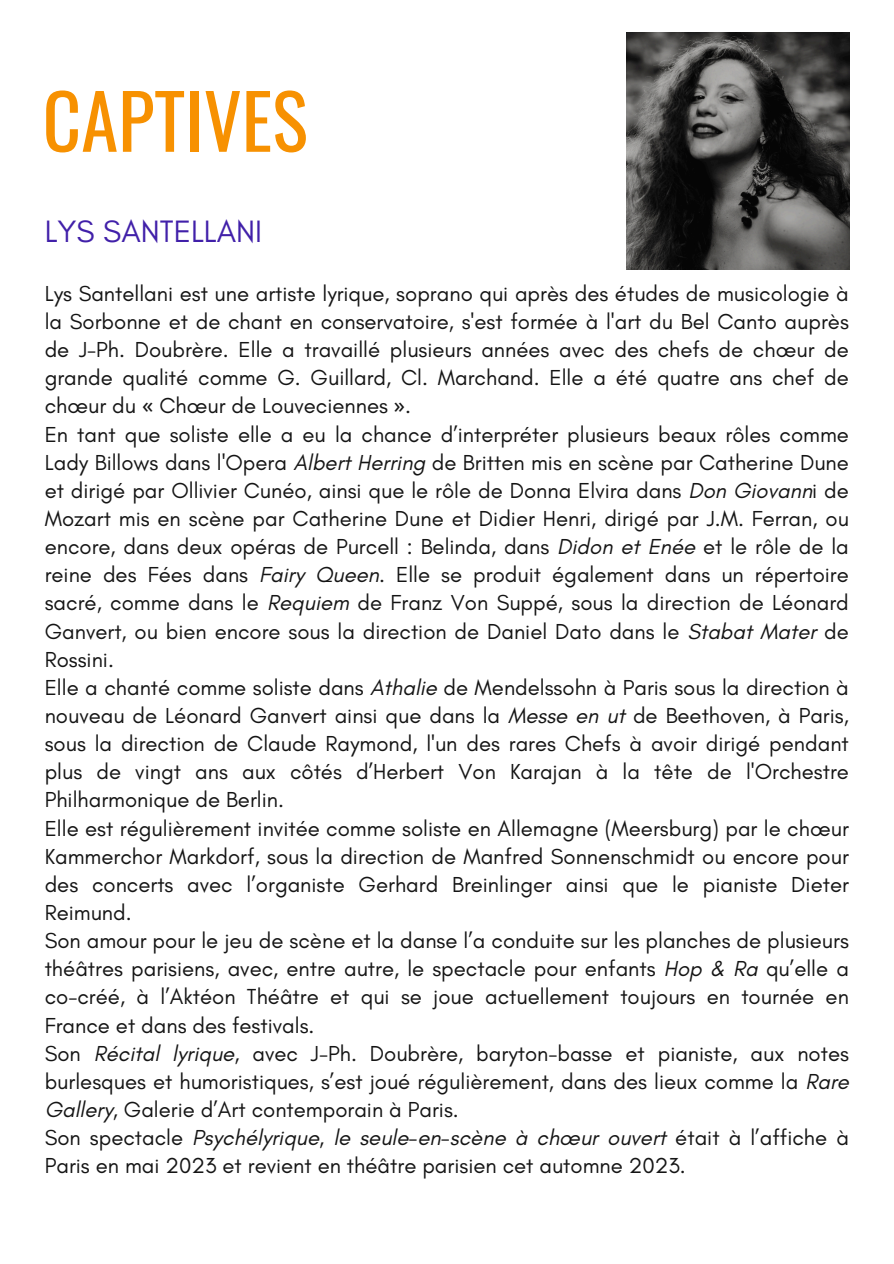
<style>
.page{position:relative;width:894px;height:1264px;background:#fff}
.page>*{position:absolute;margin:0;border:0;box-sizing:border-box;transform-origin:0 0}
.t1{font:75px "Oswald";color:#f79101}
.t2{font:31.5px "Glacial Indifference";color:#4120a9}
.t3{font:22.05px/28.2px "Glacial Indifference";color:#151515;text-align:justify}
.s1{font-family:"Noto Sans"}
.s2{font-style:italic}
</style>
<div class="page">
<img style="left:626px;top:32px;width:222px;height:238px">
<p class="t1" style="left:43px;top:62px;width:266px">CAPTIVES</p>
<p class="t2" style="left:45px;top:212px;width:219px">LYS SANTELLANI</p>
<h1 class="t3" style="left:45px;top:279px;width:805px">Lys Santellani est une artiste lyrique, soprano qui après des études de musicologie à la Sorbonne et de chant en conservatoire, s'est formée à l'art du Bel Canto auprès de J-Ph. Doubrère. Elle a travaillé plusieurs années avec des chefs de chœur de grande qualité comme G. Guillard, Cl. Marchand. Elle a été quatre ans chef de chœur du <span class="s1">«</span> Chœur de Louveciennes <span class="s1">»</span>.</h1>
<h2 class="t3" style="left:45px;top:420px;width:805px">En tant que soliste elle a eu la chance d’interpréter plusieurs beaux rôles comme Lady Billows dans l'Opera <span class="s2">Albert Herring</span> de Britten mis en scène par Catherine Dune et dirigé par Ollivier Cunéo, ainsi que le rôle de Donna Elvira dans <span class="s2">Don Giovann</span>i de Mozart mis en scène par Catherine Dune et Didier Henri, dirigé par J.M. Ferran, ou encore, dans deux opéras de Purcell : Belinda, dans <span class="s2">Didon et Enée</span> et le rôle de la reine des Fées dans <span class="s2">Fairy Queen</span>. Elle se produit également dans un répertoire sacré, comme dans le <span class="s2">Requiem</span> de Franz Von Suppé, sous la direction de Léonard Ganvert, ou bien encore sous la direction de Daniel Dato dans le <span class="s2">Stabat Mater</span> de Rossini.</h2>
<p class="t3" style="left:45px;top:673px;width:805px">Elle a chanté comme soliste dans <span class="s2">Athalie</span> de Mendelssohn à Paris sous la direction à nouveau de Léonard Ganvert ainsi que dans la <span class="s2">Messe en ut</span> de Beethoven, à Paris, sous la direction de Claude Raymond, l'un des rares Chefs à avoir dirigé pendant plus de vingt ans aux côtés d’Herbert Von Karajan à la tête de l'Orchestre Philharmonique de Berlin.</p>
<p class="t3" style="left:45px;top:813px;width:805px">Elle est régulièrement invitée comme soliste en Allemagne (Meersburg) par le chœur Kammerchor Markdorf, sous la direction de Manfred Sonnenschmidt ou encore pour des concerts avec l’organiste Gerhard Breinlinger ainsi que le pianiste Dieter Reimund.</p>
<p class="t3" style="left:45px;top:926px;width:805px">Son amour pour le jeu de scène et la danse l’a conduite sur les planches de plusieurs théâtres parisiens, avec, entre autre, le spectacle pour enfants <span class="s2">Hop &amp; Ra</span> qu’elle a co-créé, à l’Aktéon Théâtre et qui se joue actuellement toujours en tournée en France et dans des festivals.</p>
<p class="t3" style="left:45px;top:1038px;width:805px">Son <span class="s2">Récital lyrique</span>, avec J-Ph. Doubrère, baryton-basse et pianiste, aux notes burlesques et humoristiques, s’est joué régulièrement, dans des lieux comme la <span class="s2">Rare Gallery</span>, Galerie d’Art contemporain à Paris.</p>
<p class="t3" style="left:45px;top:1123px;width:805px">Son spectacle <span class="s2">Psychélyrique, le seule-en-scène à chœur ouvert</span> était à l’affiche à<br>Paris en mai 2023 et revient en théâtre parisien cet automne 2023.</p>
</div>
